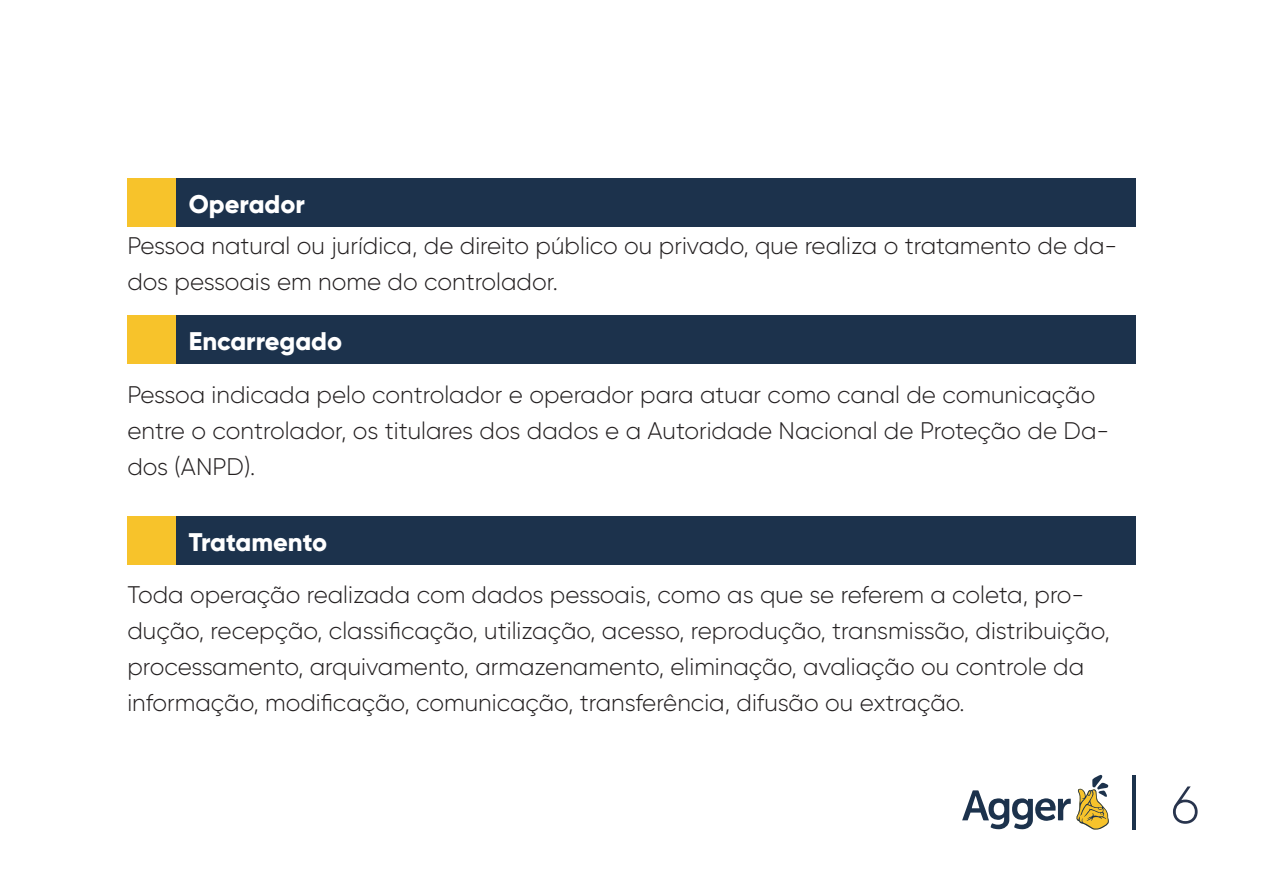
<style>
.page{position:relative;width:1263px;height:893px;background:#fff}
.page>*{position:absolute;margin:0;border:0;box-sizing:border-box;transform-origin:0 0}
.t1{font:300 52.5px "Gilroy";color:#28344d}
.Titulos_do_texto{font:800 25.5px "Gilroy";color:#fff}
.t2{font:300 24px/36px "Gilroy";color:#231f20}
</style>
<div class="page">
<hr style="left:1132px;top:775px;width:3px;height:54px;background:#1c324c">
<svg style="left:962px;top:775px;width:147px;height:55px"></svg>
<div style="left:127px;top:178px;width:49px;height:49px;background:#f7c32b"></div>
<div style="left:176px;top:178px;width:960px;height:49px;background:#1c324c"></div>
<div style="left:127px;top:315px;width:49px;height:49px;background:#f7c32b"></div>
<div style="left:176px;top:315px;width:960px;height:49px;background:#1c324c"></div>
<div style="left:127px;top:516px;width:49px;height:49px;background:#f7c32b"></div>
<div style="left:176px;top:516px;width:960px;height:49px;background:#1c324c"></div>
<p class="Titulos_do_texto" style="left:189px;top:188px;width:118px">Operador</p>
<p class="t2" style="left:127px;top:228px;width:991px">Pessoa natural ou jurídica, de direito público ou privado, que realiza o tratamento de da&shy;dos pessoais em nome do controlador.</p>
<p class="Titulos_do_texto" style="left:189px;top:325px;width:155px">Encarregado</p>
<p class="t2" style="left:127px;top:376px;width:983px">Pessoa indicada pelo controlador e operador para atuar como canal de comunicação entre o controlador, os titulares dos dados e a Autoridade Nacional de Proteção de Da&shy;dos (ANPD).</p>
<p class="Titulos_do_texto" style="left:189px;top:525px;width:140px">Tratamento</p>
<p class="t2" style="left:127px;top:576px;width:984px">Toda operação realizada com dados pessoais, como as que se referem a coleta, pro&shy;dução, recepção, classificação, utilização, acesso, reprodução, transmissão, distribuição, processamento, arquivamento, armazenamento, eliminação, avaliação ou controle da informação, modificação, comunicação, transferência, difusão ou extração.</p>
<h1 class="t1" style="left:1171px;top:773px;width:30px">6</h1>
</div>
